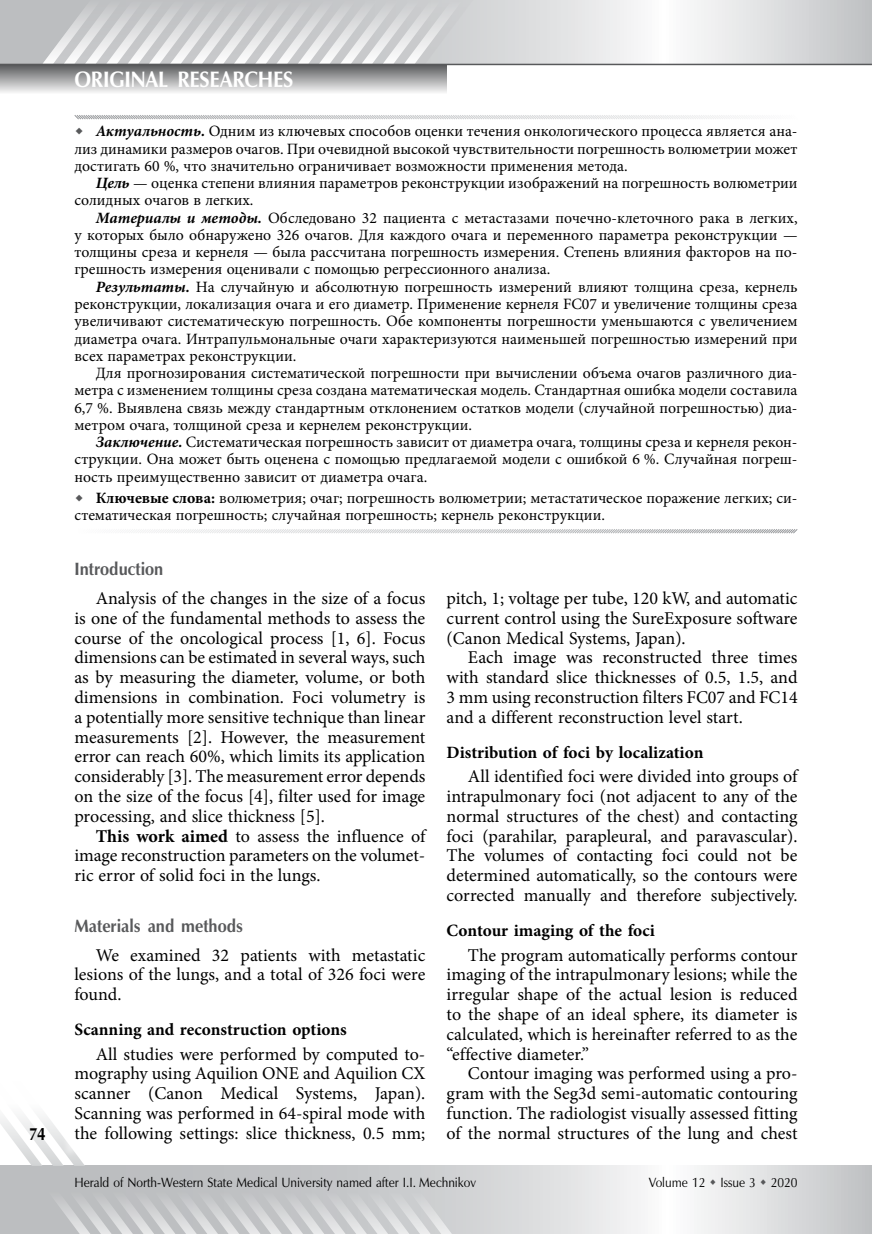
<style>
.page{position:relative;width:872px;height:1234px;background:#fff}
.page>*{position:absolute;margin:0;border:0;box-sizing:border-box;transform-origin:0 0}
.t1{font:700 22.5px "Optimum AP";letter-spacing:-.005em;color:#fff;scale:.9 1}
.t2{font:18px/19.8px "Minion Pro";letter-spacing:-.005em;color:#000;text-align:justify}
.t3{font:700 18px "Optimum AP";color:#58595b;scale:.9 1}
.t4{font:700 18px "Optimum AP";color:#000;scale:.85 1}
.t5{font:700 17.25px "Minion Pro";color:#000}
.t6{font:15.75px/17.2px "Minion Pro";color:#000;text-align:justify}
.t7{font:13.5px "Optimum AP";color:#000;scale:.9 1}
.s1{font-weight:700;font-style:italic}
.s2{font-weight:700}
</style>
<div class="page">
<svg style="left:0;top:0;width:872px;height:64px"></svg>
<svg style="left:468px;top:1165px;width:404px;height:68px"></svg>
<div style="left:0;top:64px;width:446px;height:30px;background:linear-gradient(to bottom,#555658,#f4f4f4)"></div>
<svg style="left:43px;top:0;width:446px;height:64px"></svg>
<hr style="left:0;top:64px;width:872px;height:1px;background:#58595b">
<svg style="left:0;top:1116px;width:468px;height:117px"></svg>
<div style="left:60px;top:1130px;width:32px;height:28px;background:#fff;opacity:.75"></div>
<svg style="left:74px;top:115px;width:673px;height:5px"></svg>
<svg style="left:129px;top:529px;width:669px;height:5px"></svg>
<svg style="left:710px;top:1178px;width:5px;height:6px"></svg>
<svg style="left:761px;top:1178px;width:5px;height:6px"></svg>
<p class="t4" style="left:29px;top:1124px;width:21px">74</p>
<p class="t1" style="left:74px;top:67px;width:128px">ORIGINAL researches</p>
<p class="t6" style="left:74px;top:123px;width:724px;text-indent:21px"><span class="s1">Актуальность.</span> Одним из ключевых способов оценки течения онкологического процесса является ана&shy;лиз динамики размеров очагов. При очевидной высокой чувствительности погрешность волюметрии может достигать 60 %, что значительно ограничивает возможности применения метода.</p>
<p class="t6" style="left:74px;top:174px;width:724px;text-indent:21px"><span class="s1">Цель</span> — оценка степени влияния параметров реконструкции изображений на погрешность волюметрии солидных очагов в легких.</p>
<p class="t6" style="left:74px;top:209px;width:724px;text-indent:21px"><span class="s1">Материалы и методы.</span> Обследовано 32 пациента с метастазами почечно-клеточного рака в легких, у которых было обнаружено 326 очагов. Для каждого очага и переменного параметра реконструкции — толщины среза и кернеля — была рассчитана погрешность измерения. Степень влияния факторов на по&shy;грешность измерения оценивали с помощью регрессионного анализа.</p>
<p class="t6" style="left:74px;top:278px;width:724px;text-indent:21px"><span class="s1">Результаты.</span> На случайную и абсолютную погрешность измерений влияют толщина среза, кернель реконструкции, локализация очага и его диаметр. Применение кернеля FC07 и увеличение толщины среза увеличивают систематическую погрешность. Обе компоненты погрешности уменьшаются с увеличением диаметра очага. Интрапульмональные очаги характеризуются наименьшей погрешностью измерений при всех параметрах реконструкции.</p>
<p class="t6" style="left:74px;top:364px;width:724px;text-indent:21px">Для прогнозирования систематической погрешности при вычислении объема очагов различного диа&shy;метра с изменением толщины среза создана математическая модель. Стандартная ошибка модели составила 6,7 %. Выявлена связь между стандартным отклонением остатков модели (случайной погрешностью) диа&shy;метром очага, толщиной среза и кернелем реконструкции.</p>
<p class="t6" style="left:74px;top:433px;width:724px;text-indent:21px"><span class="s1">Заключение.</span> Систематическая погрешность зависит от диаметра очага, толщины среза и кернеля рекон&shy;струкции. Она может быть оценена с помощью предлагаемой модели с ошибкой 6 %. Случайная погреш&shy;ность преимущественно зависит от диаметра очага.</p>
<p class="t6" style="left:74px;top:489px;width:724px;text-indent:21px"><span class="s2">Ключевые слова:</span> волюметрия; очаг; погрешность волюметрии; метастатическое поражение легких; си&shy;стематическая погрешность; случайная погрешность; кернель реконструкции.</p>
<p class="t3" style="left:74px;top:559px;width:100px">Introduction</p>
<p class="t2" style="left:74px;top:588px;width:352px;text-indent:21px">Analysis of the changes in the size of a focus is one of the fundamental methods to assess the course of the oncological process [1, 6]. Focus dimensions can be estimated in several ways, such as by measuring the diameter, volume, or both dimensions in combination. Foci volumetry is a potentially more sensitive technique than linear measurements [2]. However, the measurement error can reach 60%, which limits its application considerably [3]. The measurement error depends on the size of the focus [4], filter used for image processing, and slice thickness [5].</p>
<p class="t2" style="left:74px;top:825px;width:352px;text-indent:21px"><span class="s2">This work aimed</span> to assess the influence of image reconstruction parameters on the volumet&shy;ric error of solid foci in the lungs.</p>
<p class="t3" style="left:74px;top:915px;width:189px">Materials and methods</p>
<p class="t2" style="left:74px;top:944px;width:352px;text-indent:21px">We examined 32 patients with metastatic lesions of the lungs, and a total of 326 foci were found.</p>
<p class="t5" style="left:74px;top:1017px;width:274px">Scanning and reconstruction options</p>
<p class="t2" style="left:74px;top:1043px;width:352px;text-indent:21px">All studies were performed by computed to&shy;mography using Aquilion ONE and Aquilion CX scanner (Canon Medical Systems, Japan).<br>Scanning was performed in 64-spiral mode with the following settings: slice thickness, 0.5 mm;</p>
<p class="t2" style="left:446px;top:588px;width:352px">pitch, 1; voltage per tube, 120 kW, and automatic current control using the SureExposure software (Canon Medical Systems, Japan).</p>
<p class="t2" style="left:446px;top:647px;width:352px;text-indent:21px">Each image was reconstructed three times with standard slice thicknesses of 0.5, 1.5, and 3 mm using reconstruction filters FC07 and FC14 and a different reconstruction level start.</p>
<p class="t5" style="left:446px;top:740px;width:258px">Distribution of foci by localization</p>
<p class="t2" style="left:446px;top:766px;width:352px;text-indent:21px">All identified foci were divided into groups of intrapulmonary foci (not adjacent to any of the normal structures of the chest) and contacting foci (parahilar, parapleural, and paravascular).<br>The volumes of contacting foci could not be determined automatically, so the contours were corrected manually and therefore subjectively.</p>
<p class="t5" style="left:446px;top:918px;width:210px">Contour imaging of the foci</p>
<p class="t2" style="left:446px;top:944px;width:352px;text-indent:21px">The program automatically performs contour imaging of the intrapulmonary lesions; while the irregular shape of the actual lesion is reduced to the shape of an ideal sphere, its diameter is calculated, which is hereinafter referred to as the “effective diameter.”</p>
<p class="t2" style="left:446px;top:1063px;width:352px;text-indent:21px">Contour imaging was performed using a pro&shy;gram with the Seg3d semi-automatic contouring function. The radiologist visually assessed fitting of the normal structures of the lung and chest</p>
<p class="t7" style="left:74px;top:1175px;width:448px">Herald of North-Western State Medical University named after I.I. Mechnikov</p>
<p class="t7" style="left:648px;top:1175px;width:167px">Volume 12 Issue 3 2020</p>
</div>
